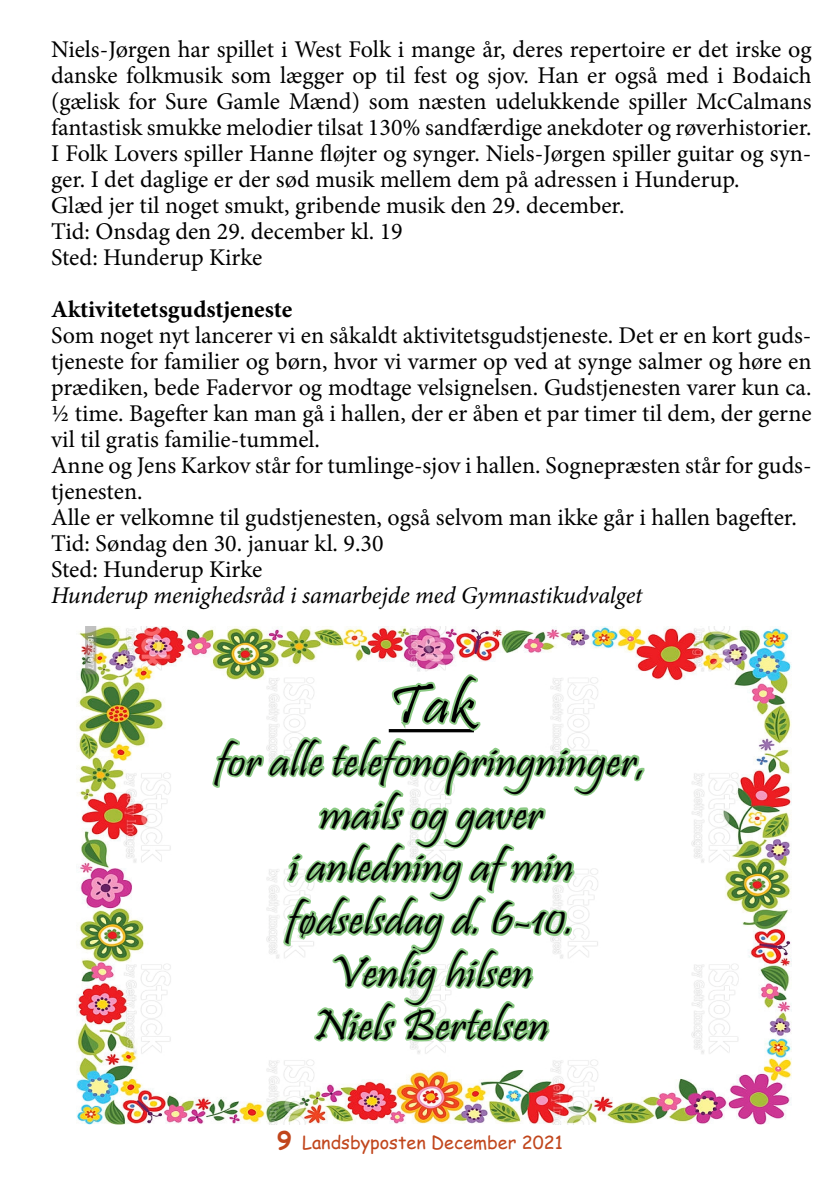
<style>
.page{position:relative;width:840px;height:1191px;background:#fff}
.page>*{position:absolute;margin:0;border:0;box-sizing:border-box;transform-origin:0 0}
.t1{font:56px "Pristina";color:#000;scale:1.13 1}
.t2{font:44px/52.8px "Pristina";color:#000;text-align:center;scale:1.13 1}
.t3{font:24px/26px "Minion Pro";color:#000}
.t4{font:italic 24px "Minion Pro";letter-spacing:-.005em;color:#000}
.t5{font:700 24px "Minion Pro";color:#000}
.t6{font:18px "Comic Sans MS";color:#c1461c}
.s1{font-weight:700;font-size:24px}
</style>
<div class="page">
<img style="left:77px;top:627px;width:714px;height:498px">
<svg style="left:210px;top:672px;width:437px;height:453px"></svg>
<p class="t3" style="left:51px;top:37px;width:761px">Niels-Jørgen har spillet i West Folk i mange år, deres repertoire er det irske og danske folkmusik som lægger op til fest og sjov. Han er også med i Bodaich (gælisk for Sure Gamle Mænd) som næsten udelukkende spiller McCalmans fantastisk smukke melodier tilsat 130% sandfærdige anekdoter og røverhistorier.<br>I Folk Lovers spiller Hanne fløjter og synger. Niels-Jørgen spiller guitar og syn&shy;ger. I det daglige er der sød musik mellem dem på adressen i Hunderup.<br>Glæd jer til noget smukt, gribende musik den 29. december.<br>Tid: Onsdag den 29. december kl. 19<br>Sted: Hunderup Kirke</p>
<p class="t5" style="left:51px;top:293px;width:242px">Aktivitetetsgudstjeneste</p>
<p class="t3" style="left:51px;top:323px;width:761px">Som noget nyt lancerer vi en såkaldt aktivitetsgudstjeneste. Det er en kort guds&shy;tjeneste for familier og børn, hvor vi varmer op ved at synge salmer og høre en prædiken, bede Fadervor og modtage velsignelsen. Gudstjenesten varer kun ca. ½ time. Bagefter kan man gå i hallen, der er åben et par timer til dem, der gerne vil til gratis familie-tummel.<br>Anne og Jens Karkov står for tumlinge-sjov i hallen. Sognepræsten står for guds&shy;tjenesten.<br>Alle er velkomne til gudstjenesten, også selvom man ikke går i hallen bagefter.<br>Tid: Søndag den 30. januar kl. 9.30<br>Sted: Hunderup Kirke</p>
<p class="t4" style="left:51px;top:579px;width:592px">Hunderup menighedsråd i samarbejde med Gymnastikudvalget</p>
<h1 class="t1" style="left:388px;top:673px;width:77px">Tak</h1>
<h2 class="t2" style="left:216px;top:739px;width:382px">for alle telefonopringninger, mails og gaver<br>i anledning af min fødselsdag d. 6-10.<br>Venlig hilsen<br>Niels Bertelsen</h2>
<p class="t6" style="left:277px;top:1129px;width:287px"><span class="s1">9</span> Landsbyposten December 2021</p>
</div>
